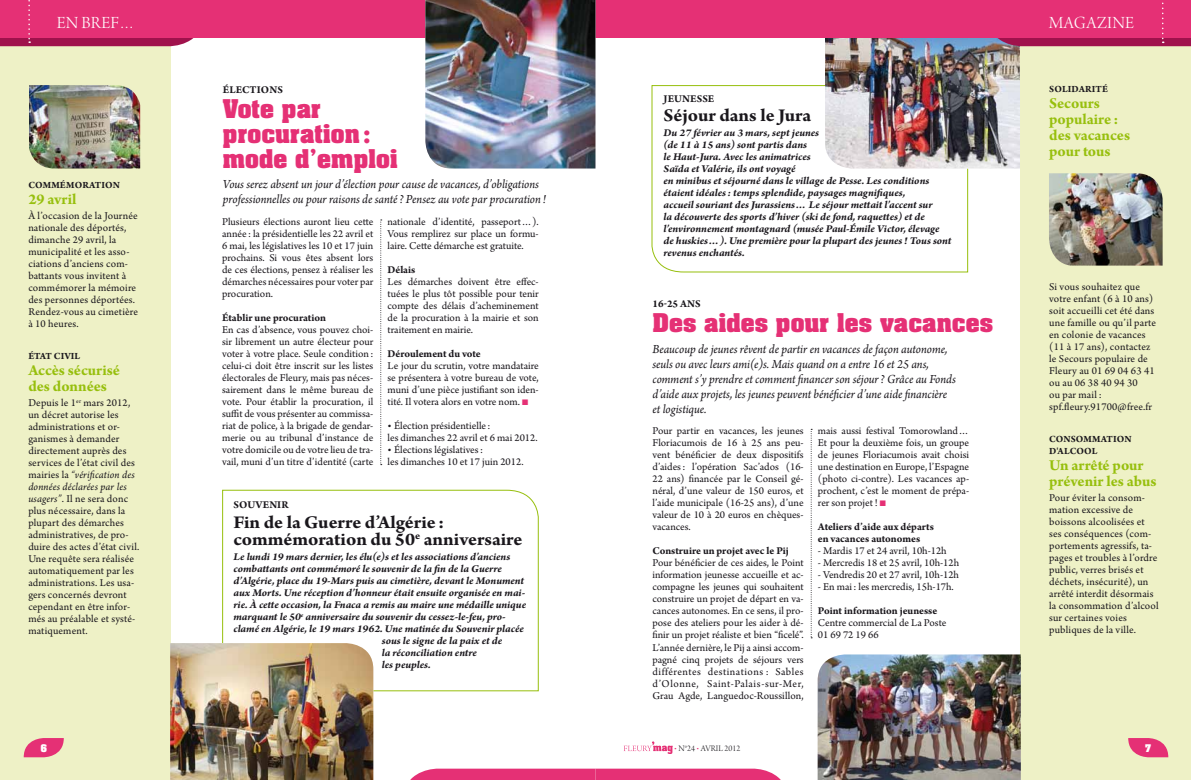
<style>
.page{position:relative;width:1191px;height:780px;background:#fff}
.page>*{position:absolute;margin:0;border:0;box-sizing:border-box;transform-origin:0 0}
.t1{font:700 22px/25px "Aachen Std";letter-spacing:.005em;color:#e53075}
.t2{font:700 19px/17px "Arno Pro";color:#1a171c;scale:1.05 1}
.t3{font:18px "Arno Pro Light Display";letter-spacing:.01em;color:#fff}
.t4{font:700 16px/16px "Arno Pro";letter-spacing:-.005em;color:#97bf0d}
.t5{font:italic 13px/15px "Arno Pro";letter-spacing:-.005em;color:#1a171c;scale:.96 1}
.t6{font:11px/12px "Arno Pro";letter-spacing:.01em;color:#1a171c;text-align:justify}
.t7{font:italic 700 11px/12px "Arno Pro";letter-spacing:-.005em;color:#1a171c;scale:1.05 1}
.t8{font:700 11px/12px "Arno Pro";color:#1a171c}
.t9{font:700 10px/12px "Arno Pro";letter-spacing:.025em;color:#1a171c}
.t10{font:9px "Arno Pro Light Display";color:#1a171c}
.t11{font:700 9px "Aachen Std";color:#fff}
.s1{font-style:italic}
.s2{color:#e53075}
</style>
<div class="page">
<svg style="left:651px;top:85px;width:317px;height:188px"></svg>
<div style="left:0;top:0;width:170px;height:780px;background:#eef1c6"></div>
<div style="left:1020px;top:0;width:171px;height:780px;background:#eef1c6"></div>
<svg style="left:1128px;top:738px;width:40px;height:19px"></svg>
<svg style="left:24px;top:738px;width:40px;height:19px"></svg>
<div style="left:0;top:0;width:1191px;height:38px;background:#e53075"></div>
<img style="left:825px;top:2px;width:366px;height:166px">
<svg style="left:0;top:0;width:194px;height:46px"></svg>
<svg style="left:380px;top:219px;width:2px;height:246px"></svg>
<svg style="left:811px;top:429px;width:1px;height:209px"></svg>
<svg style="left:624px;top:741px;width:48px;height:13px"></svg>
<svg style="left:410px;top:768px;width:371px;height:12px;background:#e74482"></svg>
<svg style="left:222px;top:489px;width:317px;height:202px"></svg>
<img style="left:29px;top:85px;width:111px;height:83px">
<img style="left:1049px;top:173px;width:113px;height:92px">
<img style="left:425px;top:0;width:170px;height:168px">
<img style="left:170px;top:643px;width:203px;height:137px">
<img style="left:817px;top:654px;width:203px;height:126px">
<h3 class="t3" style="left:57px;top:13px;width:80px">EN BREF…</h3>
<h3 class="t3" style="left:1048px;top:13px;width:27px">MAGAZINE</h3>
<p class="t9" style="left:28px;top:179px;width:93px">Commémoration</p>
<h3 class="t4" style="left:28px;top:192px;width:50px">29 avril</h3>
<p class="t6" style="left:28px;top:210px;width:111px;text-align:left">à l’occasion de la Journée nationale des déportés, dimanche 29 avril, la municipalité et les asso&shy;ciations d’anciens com&shy;battants vous invitent à commémorer la mémoire des personnes déportées.<br>Rendez-vous au cimetière à 10 heures.</p>
<p class="t9" style="left:28px;top:351px;width:53px">état civil</p>
<h3 class="t4" style="left:28px;top:363px;width:93px">Accès sécurisé des données</h3>
<p class="t6" style="left:28px;top:397px;width:113px;text-align:left">Depuis le 1<sup>er</sup> mars 2012, un décret autorise les administrations et or&shy;ganismes à demander directement auprès des services de l’état civil des mairies la <span class="s1">“vérification des données déclarées par les usagers”</span>. Il ne sera donc plus nécessaire, dans la plupart des démarches administratives, de pro&shy;duire des actes d’état civil.<br>Une requête sera réalisée automatiquement par les administrations. Les usa&shy;gers concernés devront cependant en être infor&shy;més au préalable et systé&shy;matiquement.</p>
<p class="t8" style="left:223px;top:84px;width:15px">éLECTIONS</p>
<h1 class="t1" style="left:223px;top:96px;width:176px">Vote par procuration : mode d’emploi</h1>
<p class="t5" style="left:223px;top:177px;width:338px">Vous serez absent un jour d’élection pour cause de vacances, d’obligations professionnelles ou pour raisons de santé? Pensez au vote par procuration!</p>
<p class="t6" style="left:222px;top:216px;width:153px">Plusieurs élections auront lieu cette année : la présidentielle les 22 avril et 6 mai, les législatives les 10 et 17 juin prochains. Si vous êtes absent lors de ces élections, pensez à réaliser les démarches nécessaires pour voter par procuration.</p>
<p class="t8" style="left:222px;top:312px;width:105px">établir une procuration</p>
<p class="t6" style="left:222px;top:324px;width:153px">En cas d’absence, vous pouvez choi&shy;sir librement un autre électeur pour voter à votre place. Seule condition : celui-ci doit être inscrit sur les listes électorales de Fleury, mais pas néces&shy;sairement dans le même bureau de vote. Pour établir la procuration, il suffit de vous présenter au commissa&shy;riat de police, à la brigade de gendar&shy;merie ou au tribunal d’instance de votre domicile ou de votre lieu de tra&shy;vail, muni d’un titre d’identité (carte</p>
<p class="t6" style="left:387px;top:216px;width:153px">nationale d’identité, passeport…).<br>Vous remplirez sur place un formu&shy;laire. Cette démarche est gratuite.</p>
<p class="t8" style="left:387px;top:264px;width:29px">Délais</p>
<p class="t6" style="left:387px;top:276px;width:153px">Les démarches doivent être effec&shy;tuées le plus tôt possible pour tenir compte des délais d’acheminement de la procuration à la mairie et son traitement en mairie.</p>
<p class="t8" style="left:387px;top:348px;width:95px">Déroulement du vote</p>
<p class="t6" style="left:387px;top:360px;width:153px">Le jour du scrutin, votre mandataire se présentera à votre bureau de vote, muni d’une pièce justifiant son iden&shy;tité. Il votera alors en votre nom. <span class="s2">■</span></p>
<p class="t6" style="left:387px;top:420px;width:152px">• élection présidentielle :<br>les dimanches 22 avril et 6 mai 2012.</p>
<p class="t6" style="left:387px;top:444px;width:138px">• élections législatives:<br>les dimanches 10 et 17 juin 2012.</p>
<p class="t8" style="left:233px;top:499px;width:56px">souvenir</p>
<h2 class="t2" style="left:233px;top:515px;width:277px">Fin de la Guerre d’Algérie : commémoration du 50<sup>e</sup> anniversaire</h2>
<p class="t7" style="left:233px;top:551px;width:265px">Le lundi 19 mars dernier, les élu(e)s et les associations d’anciens</p>
<p class="t7" style="left:233px;top:563px;width:257px">combattants ont commémoré le souvenir de la fin de la Guerre</p>
<p class="t7" style="left:233px;top:575px;width:278px">d’Algérie, place du 19-Mars puis au cimetière, devant le Monument</p>
<p class="t7" style="left:233px;top:587px;width:279px">aux Morts. Une réception d’honneur était ensuite organisée en mai-</p>
<p class="t7" style="left:233px;top:599px;width:280px">rie. à cette occasion, la Fnaca a remis au maire une médaille unique</p>
<p class="t7" style="left:233px;top:611px;width:260px">marquant le 50<sup>e</sup> anniversaire du souvenir du cessez-le-feu, pro-</p>
<p class="t7" style="left:233px;top:623px;width:278px">clamé en Algérie, le 19 mars 1962. Une matinée du Souvenir placée</p>
<p class="t7" style="left:382px;top:635px;width:116px">sous le signe de la paix et de</p>
<p class="t7" style="left:382px;top:647px;width:92px">la réconciliation entre</p>
<p class="t7" style="left:382px;top:659px;width:48px">les peuples.</p>
<p class="t8" style="left:663px;top:93px;width:52px">jeunesse</p>
<h2 class="t2" style="left:663px;top:108px;width:142px">Séjour dans le Jura</h2>
<p class="t7" style="left:663px;top:127px;width:276px">Du 27 février au 3 mars, sept jeunes<br>(de 11 à 15 ans) sont partis dans<br>le Haut-Jura. Avec les animatrices<br>Saïda et Valérie, ils ont voyagé<br>en minibus et séjourné dans le village de Pesse. Les conditions étaient idéales: temps splendide, paysages magnifiques,<br>accueil souriant des Jurassiens… Le séjour mettait l’accent sur<br>la découverte des sports d’hiver (ski de fond, raquettes) et de l’environnement montagnard (musée Paul-émile Victor, élevage de huskies…). Une première pour la plupart des jeunes! Tous sont revenus enchantés.</p>
<p class="t8" style="left:652px;top:298px;width:50px">16-25 ans</p>
<h1 class="t1" style="left:652px;top:310px;width:342px">Des aides pour les vacances</h1>
<p class="t5" style="left:652px;top:342px;width:317px">Beaucoup de jeunes rêvent de partir en vacances de façon autonome, seuls ou avec leurs ami(e)s. Mais quand on a entre 16 et 25 ans, comment s’y prendre et comment financer son séjour? Grâce au Fonds d’aide aux projets, les jeunes peuvent bénéficier d’une aide financière et logistique.</p>
<p class="t6" style="left:652px;top:425px;width:153px">Pour partir en vacances, les jeunes Floriacumois de 16 à 25 ans peu&shy;vent bénéficier de deux dispositifs d’aides: l’opération Sac’ados (16- 22 ans) financée par le Conseil gé&shy;néral, d’une valeur de 150 euros, et l’aide municipale (16-25 ans), d’une valeur de 10 à 20 euros en chèques&shy;vacances.</p>
<p class="t8" style="left:652px;top:545px;width:138px">Construire un projet avec le Pij</p>
<p class="t6" style="left:652px;top:557px;width:153px">Pour bénéficier de ces aides, le Point information jeunesse accueille et ac&shy;compagne les jeunes qui souhaitent construire un projet de départ en va&shy;cances autonomes. En ce sens, il pro&shy;pose des ateliers pour les aider à dé&shy;finir un projet réaliste et bien “ficelé”.<br>L’année dernière, le Pij a ainsi accom&shy;pagné cinq projets de séjours vers différentes destinations : Sables d’Olonne, Saint-Palais-sur-Mer, Grau Agde, Languedoc-Roussillon,</p>
<p class="t6" style="left:818px;top:425px;width:153px">mais aussi festival Tomorowland… Et pour la deuxième fois, un groupe de jeunes Floriacumois avait choisi une destination en Europe, l’Espagne (photo ci-contre). Les vacances ap&shy;prochent, c’est le moment de prépa&shy;rer son projet! <span class="s2">■</span></p>
<p class="t8" style="left:818px;top:521px;width:117px">Ateliers d’aide aux départs en vacances autonomes</p>
<p class="t6" style="left:818px;top:545px;width:130px">- Mardis 17 et 24 avril, 10h-12h</p>
<p class="t6" style="left:818px;top:557px;width:143px">- Mercredis 18 et 25 avril, 10h-12h</p>
<p class="t6" style="left:818px;top:569px;width:143px">- Vendredis 20 et 27 avril, 10h-12h</p>
<p class="t6" style="left:818px;top:581px;width:137px">- En mai: les mercredis, 15h-17h.</p>
<p class="t8" style="left:818px;top:605px;width:121px">Point information jeunesse</p>
<p class="t6" style="left:818px;top:617px;width:130px">Centre commercial de La Poste<br>01 69 72 19 66</p>
<p class="t9" style="left:1049px;top:83px;width:60px">solidarité</p>
<h3 class="t4" style="left:1049px;top:96px;width:82px">Secours populaire : des vacances pour tous</h3>
<p class="t6" style="left:1049px;top:281px;width:108px;text-align:left">Si vous souhaitez que votre enfant (6 à 10 ans) soit accueilli cet été dans une famille ou qu’il parte en colonie de vacances (11 à 17 ans), contactez le Secours populaire de<br>Fleury au 01 69 04 63 41 ou au 06 38 40 94 30<br>ou par mail : spf.fleury.91700@free.fr</p>
<p class="t9" style="left:1049px;top:433px;width:84px">consommation d'alcool</p>
<h3 class="t4" style="left:1049px;top:458px;width:109px">Un arrêté pour prévenir les abus</h3>
<p class="t6" style="left:1049px;top:492px;width:111px;text-align:left">Pour éviter la consom&shy;mation excessive de boissons alcoolisées et ses conséquences (com&shy;portements agressifs, ta&shy;pages et troubles à l’ordre public, verres brisés et déchets, insécurité), un arrêté interdit désormais la consommation d’alcool sur certaines voies publiques de la ville.</p>
<p class="t11" style="left:41px;top:741px;width:8px">6</p>
<p class="t11" style="left:1145px;top:741px;width:7px">7</p>
<p class="t10" style="left:674px;top:743px;width:33px"><span class="s2">•</span> N°24 <span class="s2">•</span> AVRIL</p>
<p class="t10" style="left:724px;top:743px;width:17px">2012</p>
</div>
